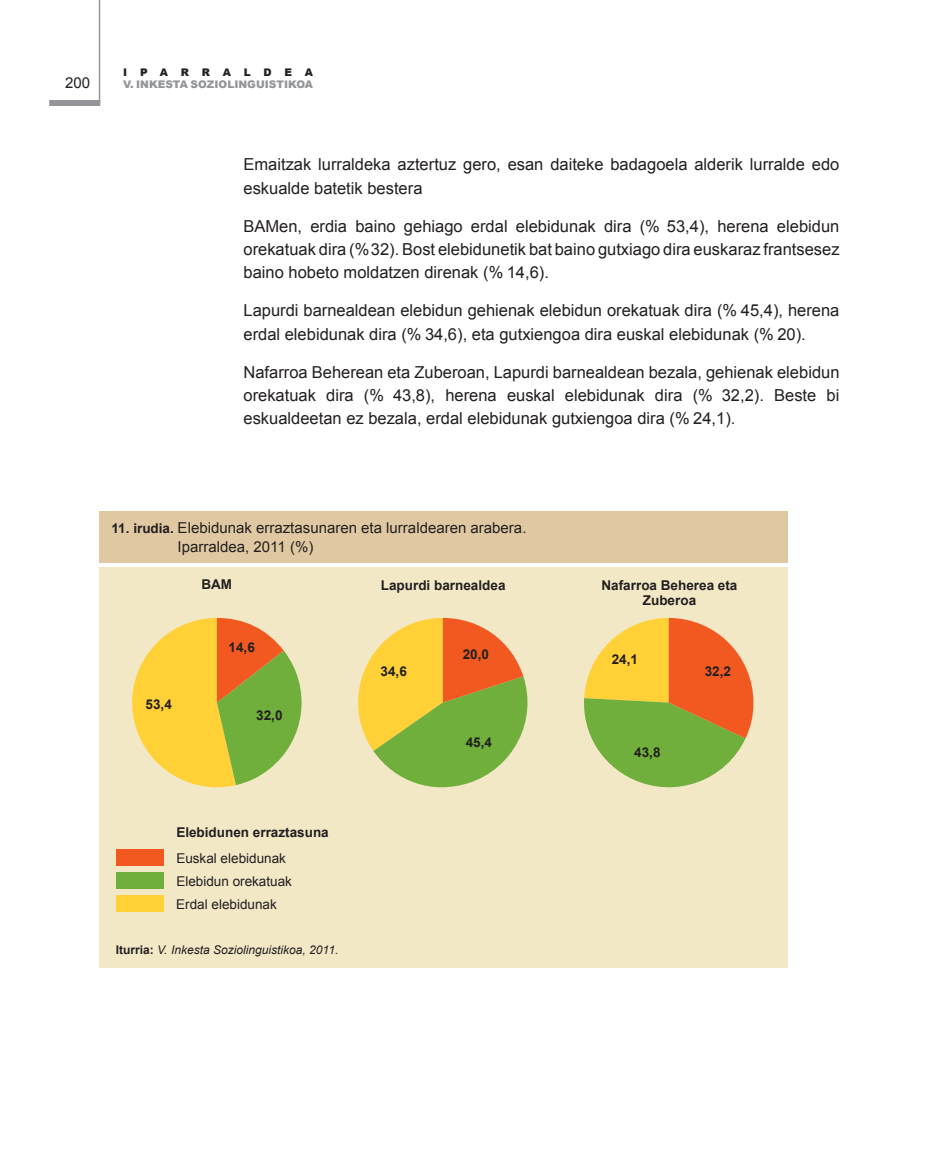
<style>
.page{position:relative;width:937px;height:1149px;background:#fff}
.page>*{position:absolute;margin:0;border:0;box-sizing:border-box;transform-origin:0 0}
.t1{font:16.5px/23.2px "Arial";color:#231f20}
.t2{font:15px/19.5px "Arial";color:#231f20}
.t3{font:700 13.5px/15px "Arial";color:#231f20;text-align:center}
.t4{font:13.5px/23px "Arial";color:#231f20}
.t5{font:italic 12px "Arial";color:#231f20}
.t6{font:900 10.5px "Arial";color:#939598}
.t7{font:900 10.5px "Arial";letter-spacing:1.22em;color:#231f20}
.s1{font-weight:700;font-size:13.5px}
.s2{font-weight:700;font-style:normal}
</style>
<div class="page">
<hr style="left:99px;top:0;width:1px;height:103px;background:#939598">
<div style="left:49px;top:100px;width:51px;height:6px;background:#939598"></div>
<div style="left:99px;top:566px;width:688px;height:401px;background:#f2e8c6"></div>
<svg style="left:132px;top:618px;width:170px;height:170px"></svg>
<svg style="left:358px;top:618px;width:170px;height:170px"></svg>
<svg style="left:584px;top:618px;width:169px;height:170px"></svg>
<div style="left:99px;top:511px;width:688px;height:51px;background:#e0c9a2"></div>
<div style="left:116px;top:849px;width:47px;height:16px;background:#f15921"></div>
<div style="left:116px;top:872px;width:47px;height:16px;background:#70af3b"></div>
<div style="left:116px;top:895px;width:47px;height:16px;background:#ffd137"></div>
<p class="t2" style="left:65px;top:73px;width:27px">200</p>
<p class="t7" style="left:123px;top:64px;width:191px">IPARRALDEA</p>
<p class="t6" style="left:123px;top:77px;width:191px">V. INKESTA SOZIOLINGUISTIKOA</p>
<p class="t1" style="left:243px;top:153px;width:597px">Emaitzak lurraldeka aztertuz gero, esan daiteke badagoela alderik lurralde edo eskualde batetik bestera</p>
<p class="t1" style="left:243px;top:214px;width:597px;text-align:justify">BAMen, erdia baino gehiago erdal elebidunak dira (% 53,4), herena elebidun orekatuak dira (% 32). Bost elebidunetik bat baino gutxiago dira euskaraz frantsesez baino hobeto moldatzen direnak (% 14,6).</p>
<p class="t1" style="left:243px;top:299px;width:597px">Lapurdi barnealdean elebidun gehienak elebidun orekatuak dira (% 45,4), herena erdal elebidunak dira (% 34,6), eta gutxiengoa dira euskal elebidunak (% 20).</p>
<p class="t1" style="left:243px;top:360px;width:597px;text-align:justify">Nafarroa Beherean eta Zuberoan, Lapurdi barnealdean bezala, gehienak elebidun orekatuak dira (% 43,8), herena euskal elebidunak dira (% 32,2). Beste bi eskualdeetan ez bezala, erdal elebidunak gutxiengoa dira (% 24,1).</p>
<p class="t2" style="left:177px;top:517px;width:350px;text-indent:-66px"><span class="s1">11. irudia.</span> Elebidunak erraztasunaren eta lurraldearen arabera.<br>Iparraldea, 2011 (%)</p>
<p class="t3" style="left:201px;top:577px;width:32px">BAM</p>
<p class="t3" style="left:380px;top:578px;width:126px">Lapurdi barnealdea</p>
<p class="t3" style="left:601px;top:578px;width:137px">Nafarroa Beherea eta<br>Zuberoa</p>
<p class="t3" style="left:145px;top:697px;width:28px">53,4</p>
<p class="t3" style="left:228px;top:639px;width:28px">14,6</p>
<p class="t3" style="left:256px;top:708px;width:28px">32,0</p>
<p class="t3" style="left:176px;top:825px;width:154px">Elebidunen erraztasuna</p>
<p class="t4" style="left:176px;top:846px;width:117px">Euskal elebidunak<br>Elebidun orekatuak<br>Erdal elebidunak</p>
<p class="t5" style="left:116px;top:941px;width:224px"><span class="s2">Iturria:</span> V. Inkesta Soziolinguistikoa, 2011.</p>
<p class="t3" style="left:462px;top:647px;width:28px">20,0</p>
<p class="t3" style="left:611px;top:652px;width:28px">24,1</p>
<p class="t3" style="left:380px;top:664px;width:28px">34,6</p>
<p class="t3" style="left:704px;top:664px;width:28px">32,2</p>
<p class="t3" style="left:465px;top:735px;width:28px">45,4</p>
<p class="t3" style="left:634px;top:744px;width:28px">43,8</p>
</div>
